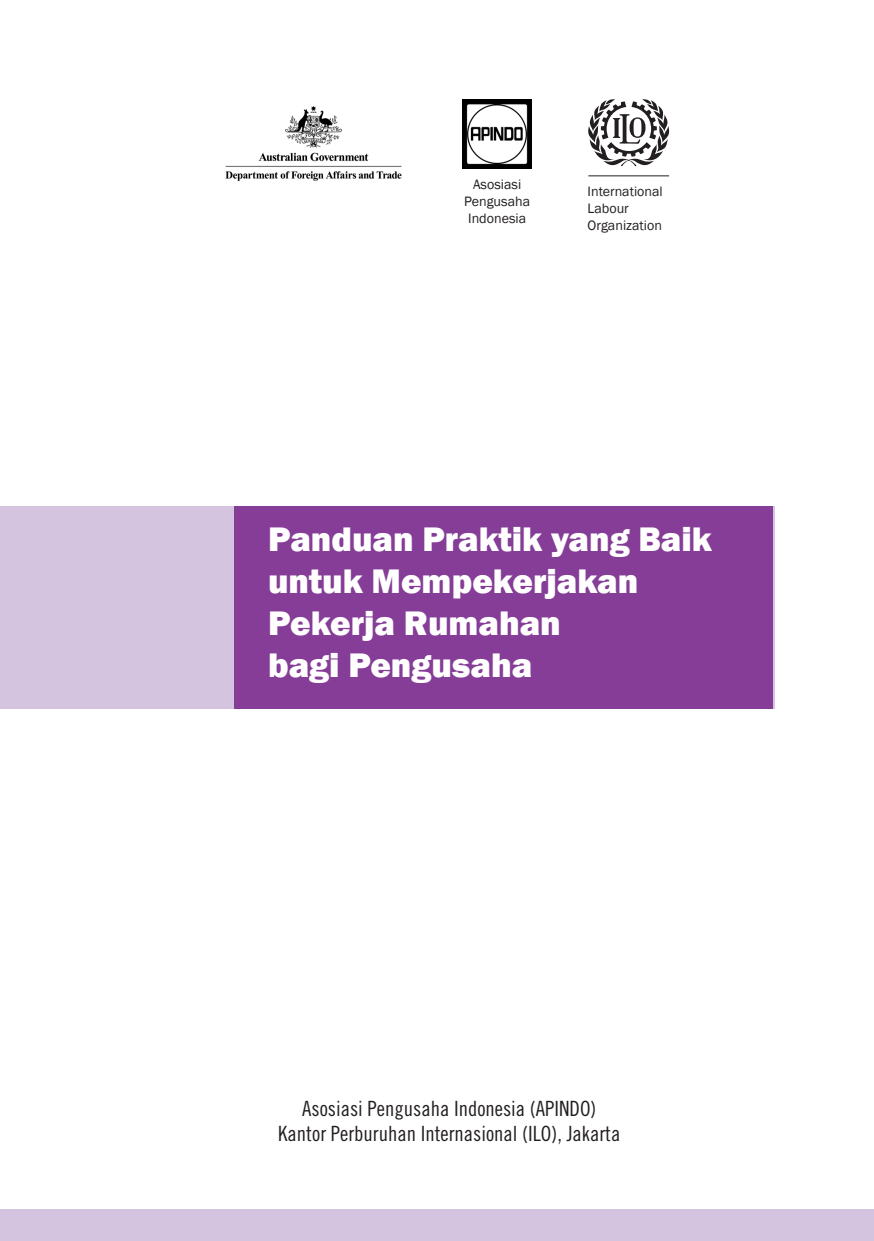
<style>
.page{position:relative;width:874px;height:1241px;background:#fff}
.page>*{position:absolute;margin:0;border:0;box-sizing:border-box;transform-origin:0 0}
.Subhead_1{font:800 35px/42px "Franklin Gothic";color:#fff}
.t1{font:21px "Trade Gothic Cond Eighteen";color:#231f20}
.t2{font:14px/16.8px "Franklin Gothic";color:#231f20;text-align:center}
</style>
<div class="page">
<div style="left:0;top:506px;width:774px;height:202px;background:#d5c4df"></div>
<div style="left:234px;top:506px;width:538px;height:202px;background:#853d97"></div>
<div style="left:0;top:1209px;width:873px;height:31px;background:#d5c4df"></div>
<svg style="left:588px;top:99px;width:80px;height:67px"></svg>
<hr style="left:588px;top:175px;width:80px;height:1px;background:#231f20">
<img style="left:462px;top:99px;width:69px;height:69px">
<img style="left:225px;top:105px;width:177px;height:76px">
<p class="t2" style="left:464px;top:176px;width:67px">Asosiasi<br>Pengusaha<br>Indonesia</p>
<p class="t2" style="left:587px;top:183px;width:77px">International</p>
<p class="t2" style="left:587px;top:200px;width:43px">Labour</p>
<p class="t2" style="left:587px;top:217px;width:76px">Organization</p>
<p class="Subhead_1" style="left:268px;top:518px;width:445px">Panduan Praktik yang Baik untuk Mempekerjakan<br>Pekerja Rumahan<br>bagi Pengusaha</p>
<p class="t1" style="left:302px;top:1095px;width:295px">Asosiasi Pengusaha Indonesia (APINDO)</p>
<p class="t1" style="left:278px;top:1120px;width:343px">Kantor Perburuhan Internasional (ILO), Jakarta</p>
</div>
